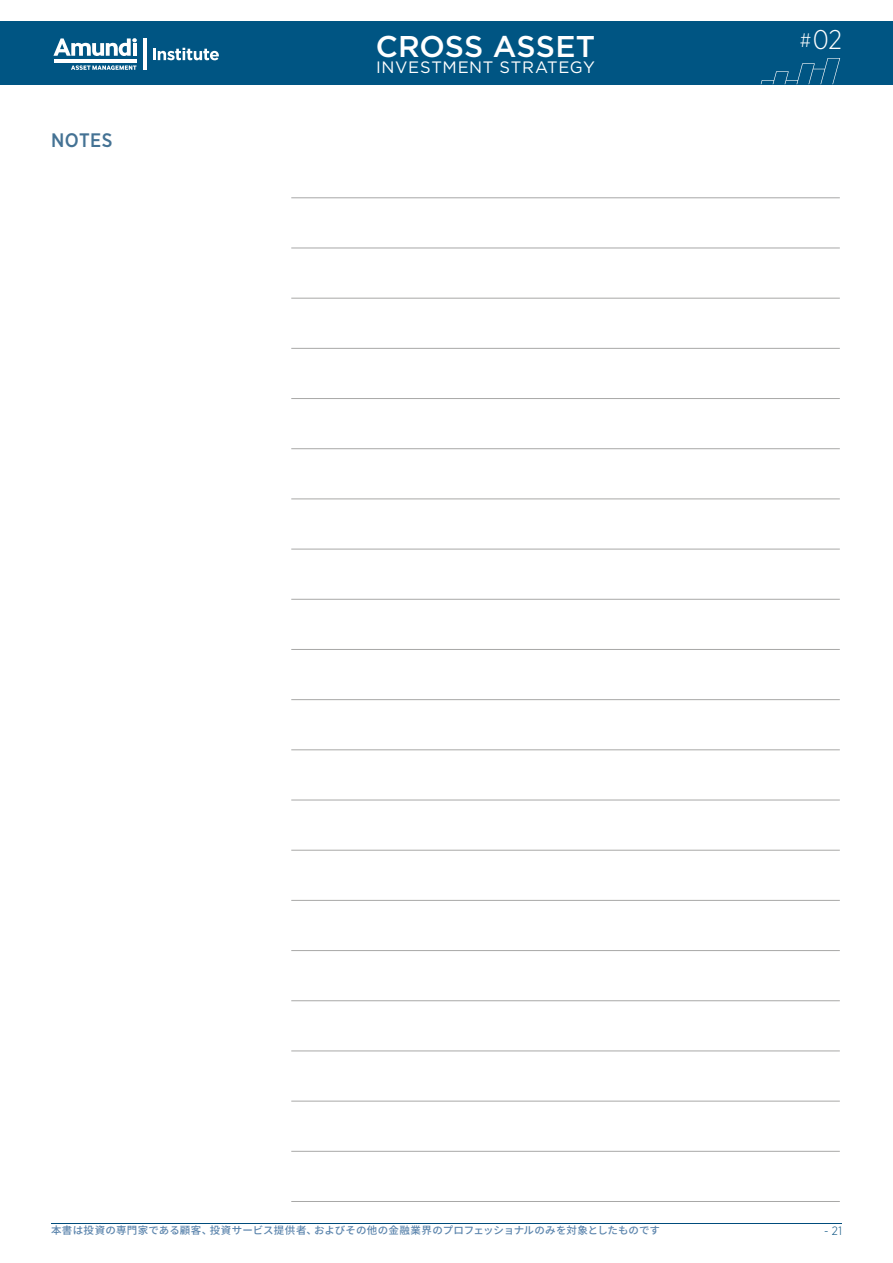
<style>
.page{position:relative;width:893px;height:1263px;background:#fff}
.page>*{position:absolute;margin:0;border:0;box-sizing:border-box;transform-origin:0 0}
.t1{font:500 30px "Gotham";letter-spacing:.005em;color:#fff}
.t2{font:300 27px "Gotham Narrow";color:#fff}
.t3{font:500 19.5px "Gotham Narrow";letter-spacing:.025em;color:#447294}
.t4{font:16.5px "Gotham";letter-spacing:.035em;color:#fff}
.t5{font:300 12px "Gotham Narrow";color:#004c7c}
.t6{font:500 10.35px "Noto Sans CJ Kjp";letter-spacing:.015em;color:#5c85ad}
.s1{font-size:19.5px}
</style>
<div class="page">
<hr style="left:51px;top:1222px;width:791px;height:1px;background:#004c7c">
<div style="left:0;top:21px;width:893px;height:64px;background:#005583"></div>
<svg style="left:53px;top:38px;width:84px;height:18px"></svg>
<hr style="left:54px;top:59px;width:82px;height:3px;background:#fff">
<svg style="left:71px;top:65px;width:65px;height:5px"></svg>
<hr style="left:143px;top:38px;width:3px;height:32px;background:#fff">
<svg style="left:153px;top:48px;width:66px;height:12px"></svg>
<svg style="left:761px;top:58px;width:79px;height:26px"></svg>
<hr style="left:291px;top:198px;width:549px;height:1px;background:#a8a8a7">
<hr style="left:291px;top:599px;width:549px;height:1px;background:#a8a8a7">
<hr style="left:291px;top:398px;width:549px;height:1px;background:#a8a8a7">
<hr style="left:291px;top:800px;width:549px;height:1px;background:#a8a8a7">
<hr style="left:291px;top:1000px;width:549px;height:1px;background:#a8a8a7">
<hr style="left:291px;top:298px;width:549px;height:1px;background:#a8a8a7">
<hr style="left:291px;top:699px;width:549px;height:1px;background:#a8a8a7">
<hr style="left:291px;top:499px;width:549px;height:1px;background:#a8a8a7">
<hr style="left:291px;top:900px;width:549px;height:1px;background:#a8a8a7">
<hr style="left:291px;top:1101px;width:549px;height:1px;background:#a8a8a7">
<hr style="left:291px;top:248px;width:549px;height:1px;background:#a8a8a7">
<hr style="left:291px;top:649px;width:549px;height:1px;background:#a8a8a7">
<hr style="left:291px;top:448px;width:549px;height:1px;background:#a8a8a7">
<hr style="left:291px;top:850px;width:549px;height:1px;background:#a8a8a7">
<hr style="left:291px;top:1051px;width:549px;height:1px;background:#a8a8a7">
<hr style="left:291px;top:348px;width:549px;height:1px;background:#a8a8a7">
<hr style="left:291px;top:749px;width:549px;height:1px;background:#a8a8a7">
<hr style="left:291px;top:549px;width:549px;height:1px;background:#a8a8a7">
<hr style="left:291px;top:950px;width:549px;height:1px;background:#a8a8a7">
<hr style="left:291px;top:1151px;width:549px;height:1px;background:#a8a8a7">
<hr style="left:291px;top:1201px;width:549px;height:1px;background:#a8a8a7">
<h3 class="t3" style="left:51px;top:128px;width:63px">NOTES</h3>
<h1 class="t1" style="left:376px;top:27px;width:221px">CROSS ASSET</h1>
<h2 class="t2" style="left:800px;top:23px;width:44px"><span class="s1">#</span> 02</h2>
<h3 class="t4" style="left:376px;top:57px;width:220px">INVESTMENT STRATEGY</h3>
<p class="t6" style="left:51px;top:1224px;width:610px">本書は投資の専門家である顧客、投資サービス提供者、およびその他の金融業界のプロフェッショナルのみを対象としたものです</p>
<p class="t5" style="left:824px;top:1224px;width:19px">- 21</p>
</div>
